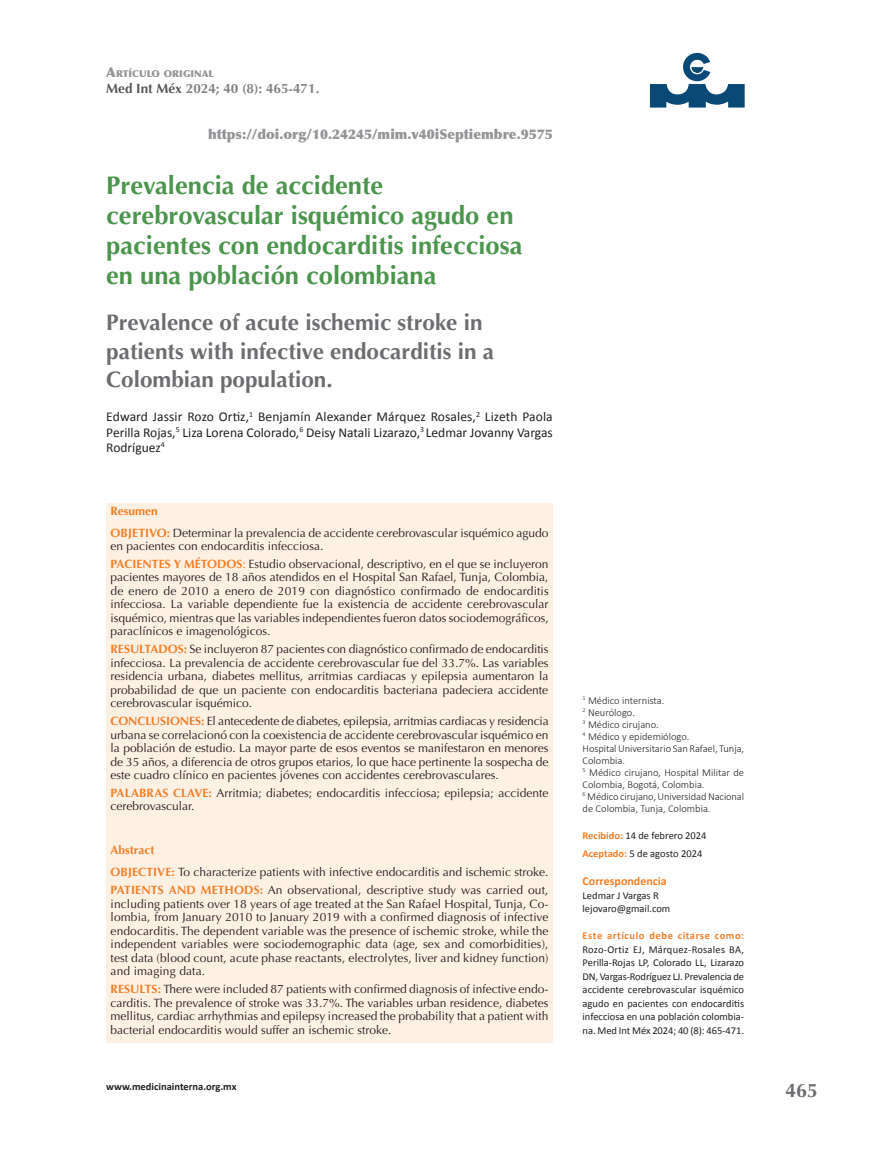
<style>
.page{position:relative;width:893px;height:1149px;background:#fff}
.page>*{position:absolute;margin:0;border:0;box-sizing:border-box;transform-origin:0 0}
.t1{font:700 25.5px/30px "Optima";color:#4b954d}
.t2{font:700 22.5px/28.5px "Optima";color:#6c6d70}
.t3{font:700 19.5px "Optima";color:#6c6d70}
.t4{font:13.5px/15px "Calibri";color:#231f20;text-align:justify}
.t5{font:900 13.5px "Optima";color:#939598}
.t6{font:700 13.5px "Optima";color:#808285}
.t7{font:12px/13.5px "Optima";color:#231f20;text-align:justify}
.t8{font:700 12px "Calibri";color:#f47f28}
.t9{font:10.5px/13.5px "Calibri";color:#231f20}
.t10{font:300 10.5px/12px "Calibri";color:#231f20}
.t11{font:700 10.5px "Calibri";letter-spacing:.055em;color:#f47f28}
.t12{font:700 10.5px "Calibri";color:#231f20}
.t13{font:900 9.45px "Optima";color:#939598}
.s1{font-size:13.5px}
.s2{color:#57585a}
.s3{font-weight:700;color:#f47f28}
.s4{color:#f47f28}
</style>
<div class="page">
<svg style="left:650px;top:53px;width:95px;height:54px"></svg>
<div style="left:106px;top:503px;width:447px;height:539px;background:#fef0e3"></div>
<p class="t13" style="left:106px;top:68px;width:109px"><span class="s1">A</span>RTÍCULO ORIGINAL</p>
<p class="t6" style="left:106px;top:80px;width:215px"><span class="s2">Med Int Méx</span> 2024; 40 (8): 465-471.</p>
<p class="t5" style="left:208px;top:126px;width:346px">https://doi.org/10.24245/mim.v40iSeptiembre.9575</p>
<h1 class="t1" style="left:106px;top:170px;width:418px">Prevalencia de accidente cerebrovascular isquémico agudo en pacientes con endocarditis infecciosa en una población colombiana</h1>
<h2 class="t2" style="left:106px;top:308px;width:389px">Prevalence of acute ischemic stroke in patients with infective endocarditis in a<br>Colombian population.</h2>
<p class="t4" style="left:106px;top:409px;width:448px">Edward Jassir Rozo Ortiz,<sup>1</sup> Benjamín Alexander Márquez Rosales,<sup>2</sup> Lizeth Paola Perilla Rojas,<sup>5</sup> Liza Lorena Colorado,<sup>6</sup> Deisy Natali Lizarazo,<sup>3</sup> Ledmar Jovanny Vargas Rodríguez<sup>4</sup></p>
<p class="t7" style="left:111px;top:499px;width:439px;line-height:22px"><span class="s3">Resumen<br>OBJETIVO:</span> Determinar la prevalencia de accidente cerebrovascular isquémico agudo</p>
<p class="t7" style="left:111px;top:537px;width:439px;line-height:17.7px">en pacientes con endocarditis infecciosa.<br><span class="s3">PACIENTES Y MÉTODOS</span><span class="s4">:</span> Estudio observacional, descriptivo, en el que se incluyeron</p>
<p class="t7" style="left:111px;top:570px;width:440px">pacientes mayores de 18 años atendidos en el Hospital San Rafael, Tunja, Colombia, de enero de 2010 a enero de 2019 con diagnóstico confirmado de endocarditis infecciosa. La variable dependiente fue la existencia de accidente cerebrovascular isquémico, mientras que las variables independientes fueron datos sociodemográficos, paraclínicos e imagenológicos.</p>
<p class="t7" style="left:111px;top:642px;width:439px"><span class="s3">RESULTADOS:</span> Se incluyeron 87 pacientes con diagnóstico confirmado de endocarditis infecciosa. La prevalencia de accidente cerebrovascular fue del 33.7%. Las variables residencia urbana, diabetes mellitus, arritmias cardiacas y epilepsia aumentaron la probabilidad de que un paciente con endocarditis bacteriana padeciera accidente cerebrovascular isquémico.</p>
<p class="t7" style="left:111px;top:714px;width:440px"><span class="s3">CONCLUSIONES:</span> El antecedente de diabetes, epilepsia, arritmias cardiacas y residencia urbana se correlacionó con la coexistencia de accidente cerebrovascular isquémico en la población de estudio. La mayor parte de esos eventos se manifestaron en menores de 35 años, a diferencia de otros grupos etarios, lo que hace pertinente la sospecha de este cuadro clínico en pacientes jóvenes con accidentes cerebrovasculares.</p>
<p class="t7" style="left:111px;top:786px;width:439px"><span class="s3">PALABRAS CLAVE:</span> Arritmia; diabetes; endocarditis infecciosa; epilepsia; accidente cerebrovascular.</p>
<p class="t7" style="left:111px;top:839px;width:439px;line-height:22px"><span class="s3">Abstract<br>OBJECTIVE:</span> To characterize patients with infective endocarditis and ischemic stroke.</p>
<p class="t7" style="left:111px;top:883px;width:439px"><span class="s3">PATIENTS AND METHODS:</span> An observational, descriptive study was carried out, including patients over 18 years of age treated at the San Rafael Hospital, Tunja, Co&shy;lombia, from January 2010 to January 2019 with a confirmed diagnosis of infective endocarditis. The dependent variable was the presence of ischemic stroke, while the independent variables were sociodemographic data (age, sex and comorbidities), test data (blood count, acute phase reactants, electrolytes, liver and kidney function) and imaging data.</p>
<p class="t7" style="left:111px;top:982px;width:439px"><span class="s3">RESULTS:</span> There were included 87 patients with confirmed diagnosis of infective endo&shy;carditis. The prevalence of stroke was 33.7%. The variables urban residence, diabetes mellitus, cardiac arrhythmias and epilepsy increased the probability that a patient with bacterial endocarditis would suffer an ischemic stroke.</p>
<p class="t12" style="left:106px;top:1079px;width:132px">www.medicinainterna.org.mx</p>
<p class="t10" style="left:583px;top:693px;width:163px"><sup>1</sup> Médico internista.<br><sup>2</sup> Neurólogo.<br><sup>3</sup> Médico cirujano.<br><sup>4</sup> Médico y epidemiólogo.<br>Hospital Universitario San Rafael, Tunja,<br>Colombia.<br><sup>5</sup> Médico cirujano, Hospital Militar de<br>Colombia, Bogotá, Colombia.<br><sup>6</sup> Médico cirujano, Universidad Nacional de Colombia, Tunja, Colombia.</p>
<p class="t9" style="left:583px;top:825px;width:126px;line-height:18px"><span class="s3">Recibido:</span> 14 de febrero 2024<br><span class="s3">Aceptado:</span> 5 de agosto 2024</p>
<p class="t8" style="left:583px;top:872px;width:86px">Correspondencia</p>
<p class="t9" style="left:583px;top:888px;width:89px">Ledmar J Vargas R lejovaro@gmail.com</p>
<p class="t11" style="left:583px;top:928px;width:163px">Este artículo debe citarse como:</p>
<p class="t9" style="left:583px;top:942px;width:163px;text-align:justify">Rozo-Ortiz EJ, Márquez-Rosales BA, Perilla-Rojas LP, Colorado LL, Lizarazo DN, Vargas-Rodríguez LJ. Prevalencia de accidente cerebrovascular isquémico agudo en pacientes con endocarditis infecciosa en una población colombia&shy;na. Med Int Méx 2024; 40 (8): 465-471.</p>
<h3 class="t3" style="left:785px;top:1079px;width:34px">465</h3>
</div>
